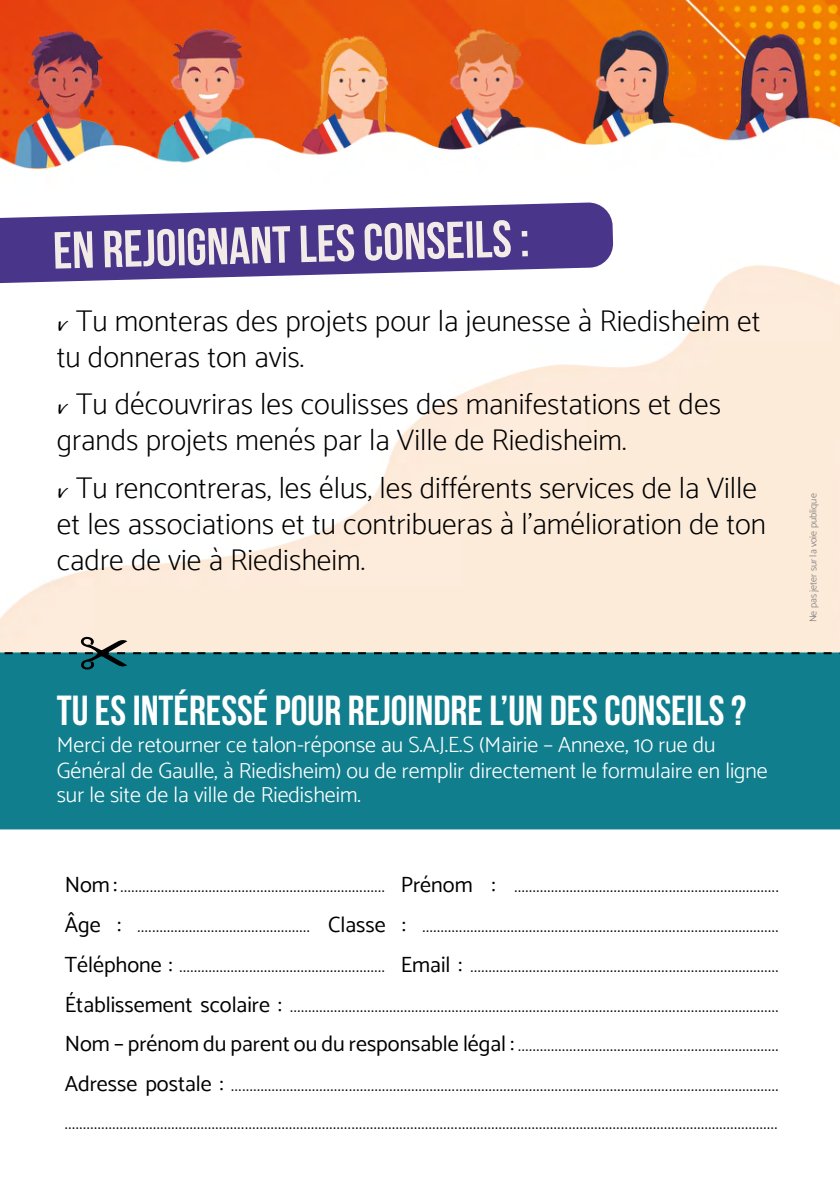
<style>
.page{position:relative;width:840px;height:1191px;background:#fff}
.page>*{position:absolute;margin:0;border:0;box-sizing:border-box;transform-origin:0 0}
.t1{font:700 52px "Bebas Neue";color:#f2ebe7}
.t2{font:700 42px "Bebas Neue";color:#fff}
.t3{font:200 30px/36px "Catamaran";color:#000}
.t4{font:100 22px/39.4px "Catamaran";color:#000;text-align:justify}
.t5{font:300 22px/26.4px "Catamaran";color:#fff}
.t6{font:300 10px "Catamaran";color:#797979}
.s1{font-family:"Caliban Std";font-weight:400}
.s2{font-weight:400}
</style>
<div class="page">
<img style="left:0;top:0;width:839px;height:830px">
<div style="left:0;top:670px;width:839px;height:159px;background:#117e8e"></div>
<svg style="left:0;top:202px;width:613px;height:83px;fill:#49368b"></svg>
<svg style="left:0;top:636px;width:839px;height:34px;background:#7fabab"></svg>
<h1 class="t1" style="left:53px;top:220px;width:478px;rotate:-1deg">En rejoignant les Conseils :</h1>
<h3 class="t3" style="left:57px;top:302px;width:705px"><span class="s1">v</span> Tu monteras des projets pour la jeunesse à Riedisheim et tu donneras ton avis.</h3>
<h3 class="t3" style="left:57px;top:386px;width:665px"><span class="s1">v</span> Tu découvriras les coulisses des manifestations et des grands projets menés par la Ville de Riedisheim.</h3>
<h3 class="t3" style="left:57px;top:469px;width:710px"><span class="s1">v</span> Tu rencontreras, les élus, les différents services de la Ville et les associations et tu contribueras à l’amélioration de ton cadre de vie à Riedisheim.</h3>
<h2 class="t2" style="left:57px;top:687px;width:690px">TU ES INTÉRESSÉ POUR REJOINDRE L’UN DES CONSEILS ?</h2>
<p class="t5" style="left:57px;top:730px;width:712px">Merci de retourner ce talon-réponse au S.A.J.E.S (Mairie – Annexe, 10 rue du<br>Général de Gaulle, à Riedisheim) ou de remplir directement le formulaire en ligne</p>
<p class="t5" style="left:57px;top:781px;width:305px">sur le site de la ville de Riedisheim.</p>
<p class="t4" style="left:65px;top:865px;width:715px"><span class="s2">Nom :</span> ........................................................................ <span class="s2">Prénom :</span> ........................................................................<br><span class="s2">Âge :</span> ............................................... <span class="s2">Classe :</span> .................................................................................................<br><span class="s2">Téléphone :</span> ........................................................ <span class="s2">Email :</span> ....................................................................................<br><span class="s2">Établissement scolaire :</span> .....................................................................................................................................<br><span class="s2">Nom – prénom du parent ou du responsable légal :</span> .......................................................................<br><span class="s2">Adresse postale :</span> ..................................................................................................................................................... ..................................................................................................................................................................................................</p>
<p class="t6" style="left:806px;top:622px;width:130px;rotate:-90deg">Ne pas jeter sur la voie publique</p>
</div>
